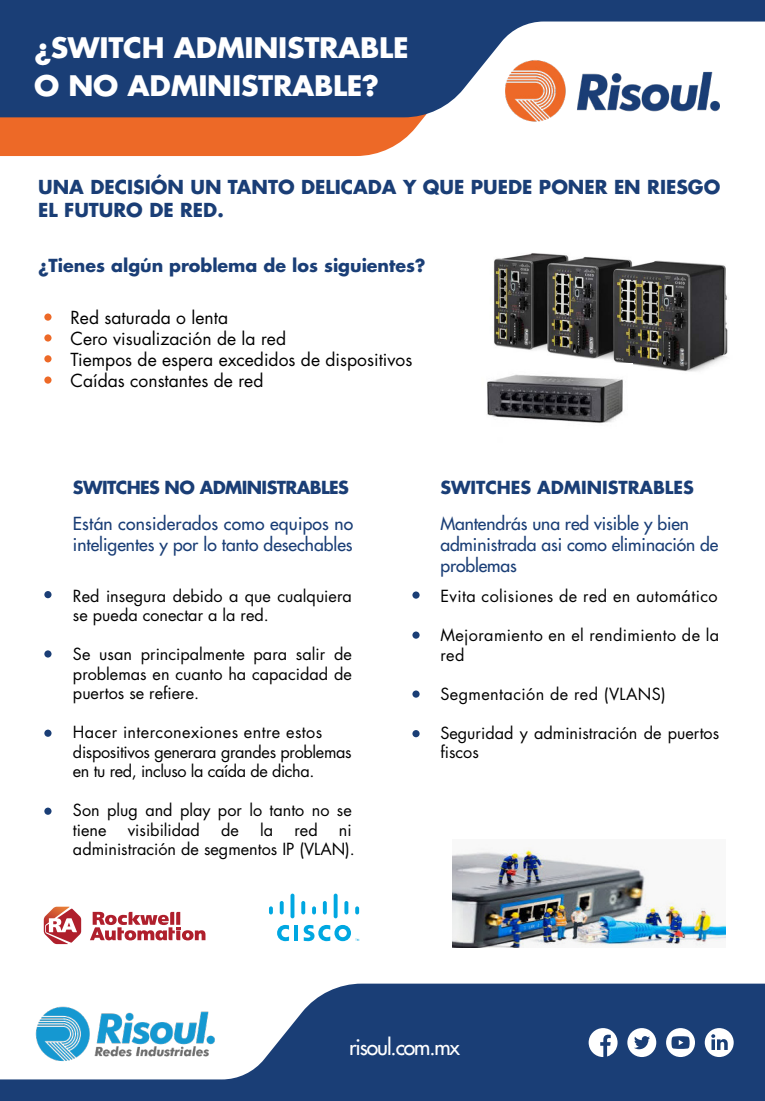
<style>
.page{position:relative;width:765px;height:1101px;background:#fff}
.page>*{position:absolute;margin:0;border:0;box-sizing:border-box;transform-origin:0 0}
.t1{font:700 27.5px/37.5px "Futura";letter-spacing:-.01em;color:#fff}
.t2{font:21.25px "Futura";letter-spacing:-.055em;color:#fff}
.t3{font:700 18.75px/22.5px "Futura";color:#1a3e76}
.t4{font:17.5px/21px "Futura";letter-spacing:-.005em;color:#1a3e76}
.t5{font:17.5px/21px "Futura";color:#000}
.t6{font:700 17.5px "Futura";letter-spacing:-.005em;color:#1a3e76}
.t7{font:700 17.5px "Futura";letter-spacing:-.035em;color:#1a3e76}
.t8{font:16.25px/19.5px "Futura";color:#000}
.t9{font:16.25px/19.5px "Futura";letter-spacing:-.02em;color:#000}
.t10{font:16.25px/19.5px "Futura";letter-spacing:.025em;color:#000}
</style>
<div class="page">
<svg style="left:0;top:117px;width:424px;height:39px;background:#eb6f31"></svg>
<div style="left:0;top:983px;width:765px;height:117px;background:#1a3e76"></div>
<div style="left:0;top:0;width:765px;height:117px;background:#1a3e76"></div>
<img style="left:463px;top:19px;width:299px;height:103px">
<svg style="left:627px;top:1027px;width:29px;height:29px"></svg>
<svg style="left:666px;top:1027px;width:29px;height:29px"></svg>
<svg style="left:589px;top:1027px;width:29px;height:29px"></svg>
<svg style="left:705px;top:1027px;width:29px;height:29px"></svg>
<div style="left:44px;top:313px;width:8px;height:7px;background:#ed6927;border-radius:50%"></div>
<div style="left:44px;top:334px;width:8px;height:7px;background:#ed6927;border-radius:50%"></div>
<div style="left:44px;top:355px;width:8px;height:7px;background:#ed6927;border-radius:50%"></div>
<div style="left:44px;top:376px;width:8px;height:7px;background:#ed6927;border-radius:50%"></div>
<svg style="left:44px;top:906px;width:37px;height:37px"></svg>
<svg style="left:90px;top:911px;width:115px;height:29px"></svg>
<hr style="left:294px;top:925px;width:4px;height:15px;background:#00a7e1">
<svg style="left:277px;top:924px;width:12px;height:16px"></svg>
<svg style="left:304px;top:924px;width:55px;height:16px"></svg>
<svg style="left:269px;top:906px;width:4px;height:8px"></svg>
<svg style="left:280px;top:900px;width:4px;height:14px"></svg>
<hr style="left:291px;top:893px;width:3px;height:25px;background:#00a7e1;border-radius:2px">
<svg style="left:301px;top:900px;width:4px;height:14px"></svg>
<svg style="left:312px;top:906px;width:4px;height:8px"></svg>
<svg style="left:323px;top:900px;width:4px;height:14px"></svg>
<svg style="left:334px;top:893px;width:4px;height:25px"></svg>
<svg style="left:344px;top:900px;width:4px;height:14px"></svg>
<svg style="left:355px;top:906px;width:4px;height:8px"></svg>
<div style="left:412px;top:591px;width:8px;height:7px;background:#1a3e76;border-radius:50%"></div>
<div style="left:412px;top:631px;width:8px;height:7px;background:#1a3e76;border-radius:50%"></div>
<div style="left:412px;top:690px;width:8px;height:7px;background:#1a3e76;border-radius:50%"></div>
<div style="left:412px;top:730px;width:8px;height:7px;background:#1a3e76;border-radius:50%"></div>
<img style="left:492px;top:253px;width:236px;height:119px">
<div style="left:44px;top:591px;width:8px;height:7px;background:#1a3e76;border-radius:50%"></div>
<div style="left:44px;top:650px;width:8px;height:7px;background:#1a3e76;border-radius:50%"></div>
<div style="left:44px;top:729px;width:8px;height:7px;background:#1a3e76;border-radius:50%"></div>
<div style="left:44px;top:807px;width:8px;height:7px;background:#1a3e76;border-radius:50%"></div>
<img style="left:452px;top:847px;width:273px;height:100px">
<div style="left:475px;top:349px;width:152px;height:152px;background:#fff"></div>
<img style="left:487px;top:364px;width:146px;height:59px">
<img style="left:0;top:983px;width:265px;height:116px">
<h1 class="t1" style="left:34px;top:28px;width:376px">¿SWITCH ADMINISTRABLE<br>O NO ADMINISTRABLE?</h1>
<p class="t3" style="left:38px;top:175px;width:684px">UNA DECISIÓN UN TANTO DELICADA Y QUE PUEDE PONER EN RIESGO<br>EL FUTURO DE RED.</p>
<p class="t6" style="left:38px;top:254px;width:389px">¿Tienes algún problema de los siguientes?</p>
<p class="t5" style="left:70px;top:307px;width:343px">Red saturada o lenta<br>Cero visualización de la red<br>Tiempos de espera excedidos de dispositivos<br>Caídas constantes de red</p>
<p class="t7" style="left:73px;top:475px;width:277px">SWITCHES NO ADMINISTRABLES</p>
<p class="t4" style="left:73px;top:513px;width:282px">Están considerados como equipos no inteligentes y por lo tanto desechables</p>
<p class="t4" style="left:440px;top:513px;width:279px">Mantendrás una red visible y bien administrada asi como eliminación de problemas</p>
<p class="t6" style="left:440px;top:475px;width:255px">SWITCHES ADMINISTRABLES</p>
<p class="t8" style="left:73px;top:585px;width:280px">Red insegura debido a que cualquiera se pueda conectar a la red.</p>
<p class="t8" style="left:73px;top:644px;width:280px;text-align:justify">Se usan principalmente para salir de problemas en cuanto ha capacidad de puertos se refiere.</p>
<p class="t9" style="left:73px;top:722px;width:280px">Hacer interconexiones entre estos dispositivos generara grandes problemas en tu red, incluso la caída de dicha.</p>
<p class="t8" style="left:73px;top:800px;width:280px">Son plug and play por lo tanto no se tiene</p>
<p class="t8" style="left:128px;top:819px;width:74px">visibilidad</p>
<p class="t8" style="left:221px;top:819px;width:19px">de</p>
<p class="t8" style="left:260px;top:819px;width:15px">la</p>
<p class="t8" style="left:295px;top:819px;width:25px">red</p>
<p class="t8" style="left:73px;top:819px;width:283px;text-align:right">ni<br>administración de segmentos IP (VLAN).</p>
<p class="t10" style="left:440px;top:586px;width:279px">Evita colisiones de red en automático</p>
<p class="t10" style="left:440px;top:625px;width:280px">Mejoramiento en el rendimiento de la red</p>
<p class="t10" style="left:440px;top:683px;width:227px">Segmentación de red (VLANS)</p>
<p class="t8" style="left:440px;top:722px;width:280px">Seguridad y administración de puertos fiscos</p>
<h2 class="t2" style="left:349px;top:1032px;width:112px">risoul.com.mx</h2>
</div>
